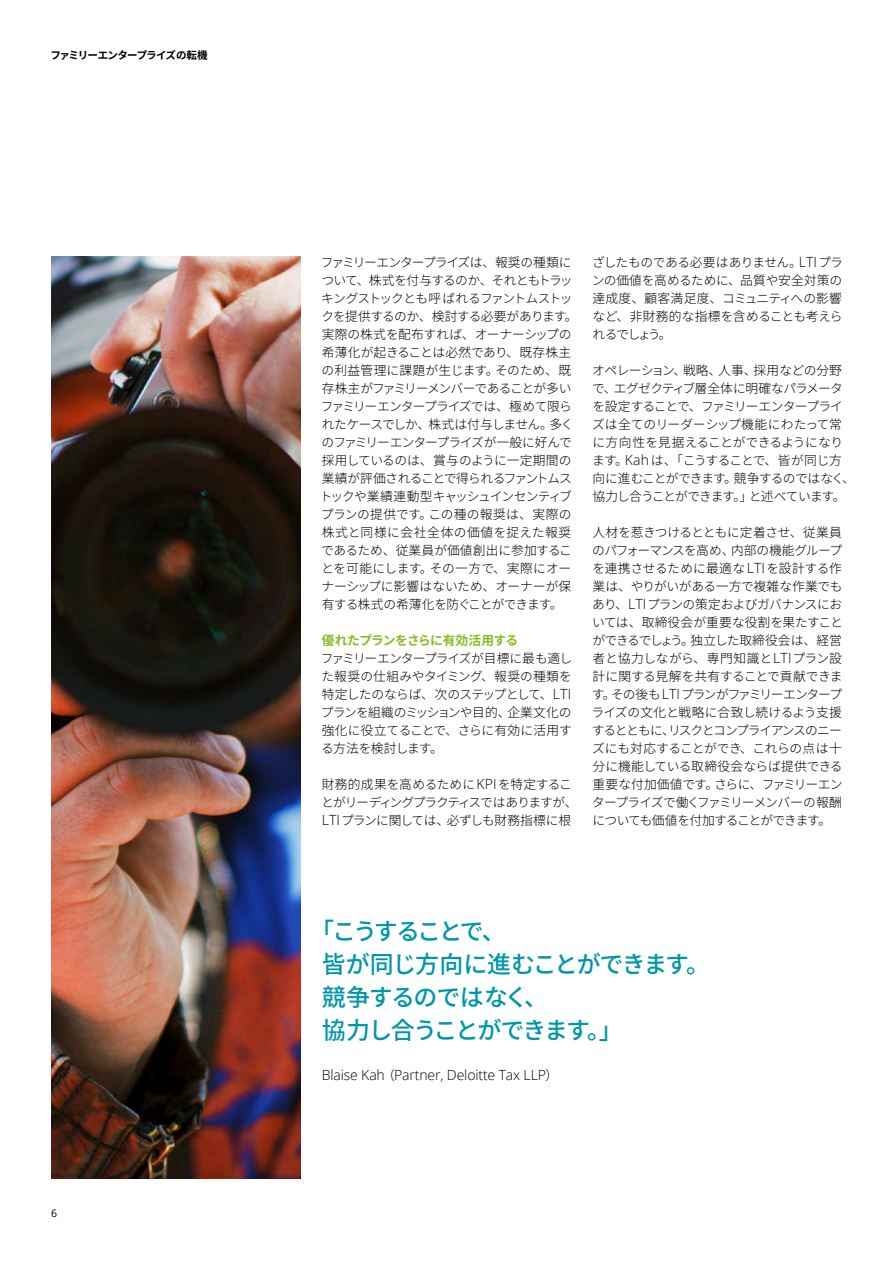
<style>
.page{position:relative;width:893px;height:1263px;background:#fff}
.page>*{position:absolute;margin:0;border:0;box-sizing:border-box;transform-origin:0 0}
.t1{font:500 24px/33px "Noto Sans JP";letter-spacing:-.075em;color:#0097a9}
.t2{font:300 14.1px "Open Sans";letter-spacing:-.01em;color:#000}
.t3{font:300 12.75px/18px "Noto Sans JP";letter-spacing:-.045em;color:#000}
.t4{font:700 12.75px "Noto Sans JP";letter-spacing:-.04em;color:#86bc25}
.t5{font:700 10.5px "Noto Sans JP";letter-spacing:-.065em;color:#000}
.t6{font:10.5px "Open Sans";color:#000}
.s1{font-family:"Open Sans";font-size:14.1px}
.s2{font-family:"Noto Sans JP";font-size:12.75px}
</style>
<div class="page">
<img style="left:51px;top:256px;width:249px;height:922px">
<p class="t5" style="left:50px;top:50px;width:159px">ファミリーエンタープライズの転機</p>
<p class="t6" style="left:51px;top:1206px;width:8px">6</p>
<p class="t3" style="left:320px;top:254px;width:259px">ファミリーエンタープライズは、報奨の種類について、株式を付与するのか、それともトラッキングストックとも呼ばれるファントムストックを提供するのか、検討する必要があります。実際の株式を配布すれば、オーナーシップの希薄化が起きることは必然であり、既存株主の利益管理に課題が生じます。そのため、既存株主がファミリーメンバーであることが多いファミリーエンタープライズでは、極めて限られたケースでしか、株式は付与しません。多くのファミリーエンタープライズが一般に好んで採用しているのは、賞与のように一定期間の業績が評価されることで得られるファントムストックや業績連動型キャッシュインセンティブプランの提供です。この種の報奨は、実際の株式と同様に会社全体の価値を捉えた報奨であるため、従業員が価値創出に参加することを可能にします。その一方で、実際にオーナーシップに影響はないため、オーナーが保有する株式の希薄化を防ぐことができます。</p>
<p class="t4" style="left:322px;top:633px;width:198px">優れたプランをさらに有効活用する</p>
<p class="t3" style="left:321px;top:650px;width:253px;text-align:justify">ファミリーエンタープライズが目標に最も適した報奨の仕組みやタイミング、報奨の種類を特定したのならば、次のステップとして、<span class="s1">LTI</span>プランを組織のミッションや目的、企業文化の強化に役立てることで、さらに有効に活用する方法を検討します。</p>
<p class="t3" style="left:321px;top:776px;width:258px">財務的成果を高めるために<span class="s1">KPI</span>を特定することがリーディングプラクティスではありますが、<br><span class="s1">LTI</span>プランに関しては、必ずしも財務指標に根</p>
<p class="t3" style="left:592px;top:254px;width:252px;text-align:justify">ざしたものである必要はありません。<span class="s1">LTI</span>プランの価値を高めるために、品質や安全対策の達成度、顧客満足度、コミュニティへの影響など、非財務的な指標を含めることも考えられるでしょう。</p>
<p class="t3" style="left:592px;top:362px;width:264px">オペレーション、戦略、人事、採用などの分野で、エグゼクティブ層全体に明確なパラメータを設定することで、ファミリーエンタープライズは全てのリーダーシップ機能にわたって常に方向性を見据えることができるようになります。<span class="s1">Kah</span> は、「こうすることで、皆が同じ方向に進むことができます。競争するのではなく、協力し合うことができます。」と述べています。</p>
<p class="t3" style="left:592px;top:524px;width:253px;text-align:justify">人材を惹きつけるとともに定着させ、従業員のパフォーマンスを高め、内部の機能グループを連携させるために最適な<span class="s1">LTI</span>を設計する作業は、やりがいがある一方で複雑な作業でもあり、<span class="s1">LTI</span>プランの策定およびガバナンスにおいては、取締役会が重要な役割を果たすことができるでしょう。独立した取締役会は、経営者と協力しながら、専門知識と<span class="s1">LTI</span>プラン設計に関する見解を共有することで貢献できます。その後も <span class="s1">LTI</span>プランがファミリーエンタープライズの文化と戦略に合致し続けるよう支援するとともに、リスクとコンプライアンスのニーズにも対応することができ、これらの点は十分に機能している取締役会ならば提供できる重要な付加価値です。さらに、ファミリーエンタープライズで働くファミリーメンバーの報酬についても価値を付加することができます。</p>
<h1 class="t1" style="left:322px;top:915px;width:390px;text-indent:-12px">「こうすることで、<br>皆が同じ方向に進むことができます。競争するのではなく、<br>協力し合うことができます。」</h1>
<p class="t2" style="left:322px;top:1066px;width:238px">Blaise Kah<span class="s2">（</span>Partner, Deloitte Tax LLP<span class="s2">）</span></p>
</div>
